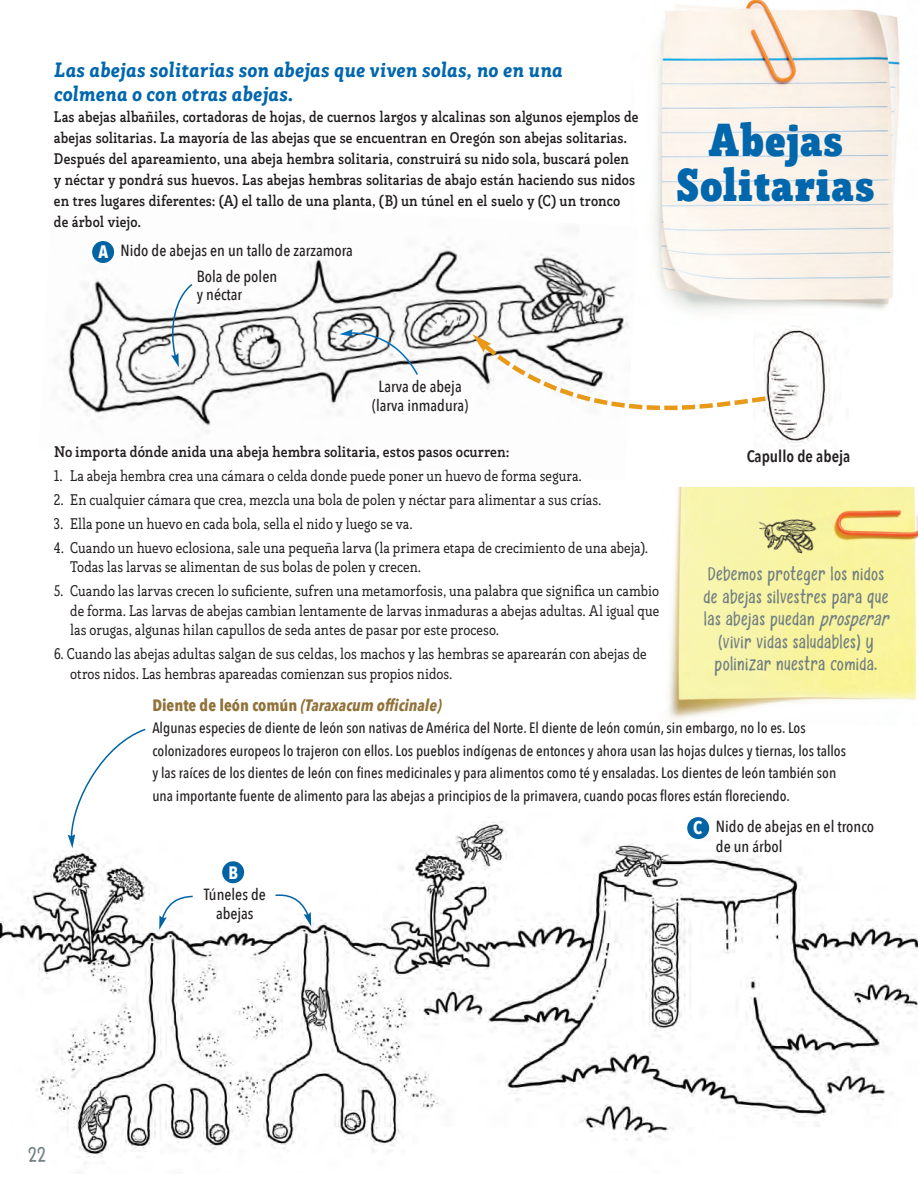
<style>
.page{position:relative;width:918px;height:1188px;background:#fff}
.page>*{position:absolute;margin:0;border:0;box-sizing:border-box;transform-origin:0 0}
.t1{font:900 45px/45px "Rogliano Pro Cd";letter-spacing:-.005em;color:#0067ad;text-align:center}
.t2{font:24px "Meizda";color:#727f81}
.t3{font:22.5px/22.5px "Meizda";letter-spacing:.015em;color:#727f81;text-align:center}
.t4{font:italic 800 20.25px/24px "Rogliano Pro Sm Cd";letter-spacing:.005em;color:#0067ad}
.t5{font:700 18px "Avenir Next Condensed";color:#fff}
.t6{font:italic 700 16.5px "Avenir Next Condensed";color:#907239}
.t7{font:600 16.5px "Avenir Next Condensed";color:#231f20}
.t8{font:500 16.2px/19.5px "Avenir Next Condensed";color:#231f20;text-align:center}
.t9{font:15px/19.5px "Rogliano Pro Sm Cd";color:#231f20}
.t10{font:700 15px/21px "Rogliano Pro Sm Cd";color:#231f20}
.t11{font:500 15px/22.5px "Avenir Next Condensed";color:#231f20}
.s1{font-style:italic;font-size:22.95px}
.s2{font-style:normal}
</style>
<div class="page">
<img style="left:654px;top:0;width:246px;height:310px">
<img style="left:668px;top:488px;width:250px;height:232px">
<img style="left:64px;top:241px;width:565px;height:191px">
<img style="left:0;top:817px;width:918px;height:346px">
<svg style="left:159px;top:895px;width:35px;height:35px"></svg>
<div style="left:222px;top:861px;width:22px;height:22px;background:#0063a4;border-radius:50%"></div>
<div style="left:687px;top:817px;width:22px;height:22px;background:#0063a4;border-radius:50%"></div>
<svg style="left:274px;top:894px;width:37px;height:32px"></svg>
<svg style="left:169px;top:282px;width:25px;height:85px"></svg>
<svg style="left:339px;top:329px;width:80px;height:48px"></svg>
<div style="left:92px;top:241px;width:22px;height:22px;background:#0063a4;border-radius:50%"></div>
<img style="left:769px;top:326px;width:62px;height:120px">
<svg style="left:472px;top:334px;width:299px;height:90px"></svg>
<img style="left:750px;top:502px;width:78px;height:69px">
<svg style="left:68px;top:728px;width:79px;height:120px"></svg>
<h3 class="t4" style="left:54px;top:59px;width:511px">Las abejas solitarias son abejas que viven solas, no en una colmena o con otras abejas.</h3>
<p class="t10" style="left:54px;top:108px;width:586px">Las abejas albañiles, cortadoras de hojas, de cuernos largos y alcalinas son algunos ejemplos de abejas solitarias. La mayoría de las abejas que se encuentran en Oregón son abejas solitarias.<br>Después del apareamiento, una abeja hembra solitaria, construirá su nido sola, buscará polen y néctar y pondrá sus huevos. Las abejas hembras solitarias de abajo están haciendo sus nidos en tres lugares diferentes: (A) el tallo de una planta, (B) un túnel en el suelo y (C) un tronco<br>de árbol viejo.</p>
<p class="t5" style="left:98px;top:240px;width:11px">A</p>
<p class="t8" style="left:121px;top:241px;width:234px">Nido de abejas en un tallo de zarzamora</p>
<p class="t8" style="left:197px;top:268px;width:82px;line-height:18px;text-align:left">Bola de polen y néctar</p>
<h1 class="t1" style="left:677px;top:127px;width:199px">Abejas<br>Solitarias</h1>
<p class="t8" style="left:372px;top:377px;width:98px">Larva de abeja (larva inmadura)</p>
<p class="t10" style="left:54px;top:442px;width:457px">No importa dónde anida una abeja hembra solitaria, estos pasos ocurren:</p>
<p class="t9" style="left:54px;top:467px;width:529px">1. La abeja hembra crea una cámara o celda donde puede poner un huevo de forma segura.</p>
<p class="t9" style="left:54px;top:491px;width:549px">2. En cualquier cámara que crea, mezcla una bola de polen y néctar para alimentar a sus crías.</p>
<p class="t9" style="left:54px;top:515px;width:360px">3. Ella pone un huevo en cada bola, sella el nido y luego se va.</p>
<p class="t9" style="left:70px;top:539px;width:580px;text-indent:-16px">4. Cuando un huevo eclosiona, sale una pequeña larva (la primera etapa de crecimiento de una abeja).<br>Todas las larvas se alimentan de sus bolas de polen y crecen.</p>
<p class="t9" style="left:70px;top:583px;width:591px;text-align:justify;text-indent:-16px">5. Cuando las larvas crecen lo suficiente, sufren una metamorfosis, una palabra que significa un cambio de forma. Las larvas de abejas cambian lentamente de larvas inmaduras a abejas adultas. Al igual que las orugas, algunas hilan capullos de seda antes de pasar por este proceso.</p>
<p class="t9" style="left:70px;top:646px;width:578px;text-indent:-16px">6. Cuando las abejas adultas salgan de sus celdas, los machos y las hembras se aparearán con abejas de otros nidos. Las hembras apareadas comienzan sus propios nidos.</p>
<p class="t7" style="left:747px;top:446px;width:105px">Capullo de abeja</p>
<h3 class="t3" style="left:703px;top:566px;width:190px">Debemos proteger los nidos de abejas silvestres para que las abejas puedan <span class="s1">prosperar </span>(vivir vidas saludables) y polinizar nuestra comida.</h3>
<p class="t6" style="left:152px;top:694px;width:291px"><span class="s2">Diente de león común</span> (Taraxacum officinale)</p>
<p class="t11" style="left:152px;top:717px;width:695px">Algunas especies de diente de león son nativas de América del Norte. El diente de león común, sin embargo, no lo es. Los colonizadores europeos lo trajeron con ellos. Los pueblos indígenas de entonces y ahora usan las hojas dulces y tiernas, los tallos y las raíces de los dientes de león con fines medicinales y para alimentos como té y ensaladas. Los dientes de león también son una importante fuente de alimento para las abejas a principios de la primavera, cuando pocas flores están floreciendo.</p>
<p class="t8" style="left:716px;top:817px;width:160px;text-align:left">Nido de abejas en el tronco de un árbol</p>
<p class="t5" style="left:693px;top:816px;width:11px">C</p>
<p class="t5" style="left:229px;top:861px;width:11px">B</p>
<p class="t8" style="left:204px;top:885px;width:64px">Túneles de abejas</p>
<h2 class="t2" style="left:28px;top:1147px;width:20px">22</h2>
</div>
